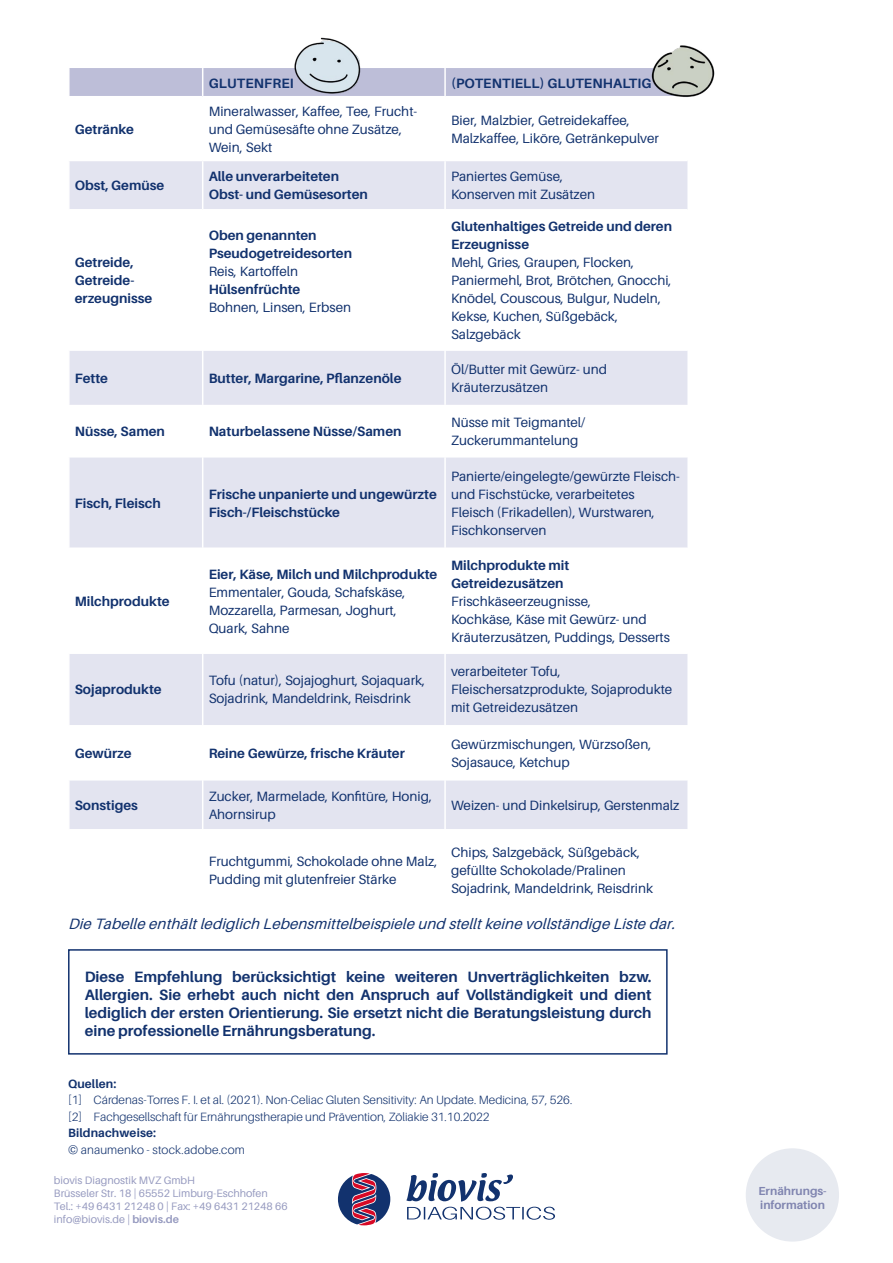
<style>
.page{position:relative;width:893px;height:1263px;background:#fff}
.page>*{position:absolute;margin:0;border:0;box-sizing:border-box;transform-origin:0 0}
.t1{font:700 15px/18px "Aileron";color:#12326e;text-align:justify}
.t2{font:italic 15px "Aileron";color:#12326e}
.t3{font:13.5px/18px "Aileron";color:#12326e}
.t4{font:700 13.5px/18px "Aileron";color:#12326e}
.t5{font:300 12px/16.5px "Aileron";color:#12326e}
.t6{font:700 12px "Aileron";letter-spacing:.01em;color:#12326e}
.t7{font:700 11.7px/14px "Aileron";color:#8085b0}
.t8{font:10.8px/12.9px "Aileron";color:#979bc0}
.s1{font-weight:700}
</style>
<div class="page">
<div style="left:70px;top:161px;width:617px;height:48px;background:#e3e4f0"></div>
<svg style="left:70px;top:351px;width:617px;height:478px;fill:#e3e4f0"></svg>
<div style="left:69px;top:68px;width:577px;height:28px;background:#bdbed8"></div>
<hr style="left:444px;top:68px;width:2px;height:28px;background:#fff">
<hr style="left:202px;top:161px;width:1px;height:48px;background:#fff">
<hr style="left:444px;top:161px;width:2px;height:48px;background:#fff">
<hr style="left:202px;top:351px;width:1px;height:54px;background:#fff">
<hr style="left:444px;top:351px;width:2px;height:54px;background:#fff">
<hr style="left:202px;top:405px;width:1px;height:52px;background:#fff">
<hr style="left:444px;top:405px;width:2px;height:52px;background:#fff">
<hr style="left:202px;top:457px;width:1px;height:91px;background:#fff">
<hr style="left:444px;top:457px;width:2px;height:91px;background:#fff">
<hr style="left:202px;top:548px;width:1px;height:106px;background:#fff">
<hr style="left:444px;top:548px;width:2px;height:106px;background:#fff">
<hr style="left:202px;top:654px;width:1px;height:71px;background:#fff">
<hr style="left:444px;top:654px;width:2px;height:71px;background:#fff">
<hr style="left:202px;top:725px;width:1px;height:55px;background:#fff">
<hr style="left:444px;top:725px;width:2px;height:55px;background:#fff">
<hr style="left:202px;top:780px;width:1px;height:49px;background:#fff">
<hr style="left:444px;top:780px;width:2px;height:49px;background:#fff">
<img style="left:290px;top:37px;width:74px;height:59px">
<img style="left:646px;top:45px;width:69px;height:52px">
<div style="left:68px;top:949px;width:600px;height:105px;border:2px solid #12326e"></div>
<div style="left:746px;top:1148px;width:93px;height:93px;background:#e7eaf0;border-radius:50%"></div>
<svg style="left:338px;top:1173px;width:217px;height:52px"></svg>
<p class="t4" style="left:75px;top:120px;width:61px">Getränke</p>
<p class="t4" style="left:209px;top:74px;width:87px">GLUTENFREI</p>
<p class="t4" style="left:451px;top:74px;width:202px">(POTENTIELL) GLUTENHALTIG</p>
<p class="t3" style="left:209px;top:102px;width:210px">Mineralwasser, Kaffee, Tee, Frucht&shy;und Gemüsesäfte ohne Zusätze,<br>Wein, Sekt</p>
<p class="t3" style="left:451px;top:111px;width:209px">Bier, Malzbier, Getreidekaffee,<br>Malzkaffee, Liköre, Getränkepulver</p>
<p class="t4" style="left:75px;top:177px;width:91px">Obst, Gemüse</p>
<p class="t4" style="left:209px;top:168px;width:161px">Alle unverarbeiteten<br>Obst- und Gemüsesorten</p>
<p class="t3" style="left:451px;top:168px;width:146px">Paniertes Gemüse,<br>Konserven mit Zusätzen</p>
<p class="t4" style="left:75px;top:254px;width:79px">Getreide,<br>Getreide&shy;erzeugnisse</p>
<p class="t4" style="left:209px;top:227px;width:145px">Oben genannten<br>Pseudogetreidesorten</p>
<p class="t3" style="left:209px;top:263px;width:91px">Reis, Kartoffeln</p>
<p class="t4" style="left:209px;top:281px;width:93px">Hülsenfrüchte</p>
<p class="t3" style="left:209px;top:299px;width:144px">Bohnen, Linsen, Erbsen</p>
<p class="t4" style="left:451px;top:218px;width:223px">Glutenhaltiges Getreide und deren<br>Erzeugnisse</p>
<p class="t3" style="left:451px;top:254px;width:222px">Mehl, Gries, Graupen, Flocken,<br>Paniermehl, Brot, Brötchen, Gnocchi,<br>Knödel, Couscous, Bulgur, Nudeln,<br>Kekse, Kuchen, Süßgebäck,<br>Salzgebäck</p>
<p class="t4" style="left:75px;top:369px;width:35px">Fette</p>
<p class="t4" style="left:209px;top:369px;width:194px">Butter, Margarine, Pflanzenöle</p>
<p class="t3" style="left:451px;top:360px;width:157px">Öl/Butter mit Gewürz- und<br>Kräuterzusätzen</p>
<p class="t4" style="left:75px;top:423px;width:92px">Nüsse, Samen</p>
<p class="t4" style="left:209px;top:423px;width:194px">Naturbelassene Nüsse/Samen</p>
<p class="t3" style="left:451px;top:414px;width:136px">Nüsse mit Teigmantel/<br>Zuckerummantelung</p>
<p class="t4" style="left:75px;top:494px;width:88px">Fisch, Fleisch</p>
<p class="t4" style="left:209px;top:485px;width:230px">Frische unpanierte und ungewürzte<br>Fisch-/Fleischstücke</p>
<p class="t4" style="left:75px;top:592px;width:96px">Milchprodukte</p>
<p class="t4" style="left:209px;top:565px;width:230px">Eier, Käse, Milch und Milchprodukte</p>
<p class="t3" style="left:209px;top:583px;width:198px">Emmentaler, Gouda, Schafskäse,<br>Mozzarella, Parmesan, Joghurt,<br>Quark, Sahne</p>
<p class="t3" style="left:451px;top:467px;width:230px">Panierte/eingelegte/gewürzte Fleisch&shy;und Fischstücke, verarbeitetes<br>Fleisch (Frikadellen), Wurstwaren,<br>Fischkonserven</p>
<p class="t4" style="left:451px;top:556px;width:120px">Milchprodukte mit<br>Getreidezusätzen</p>
<p class="t3" style="left:451px;top:592px;width:220px">Frischkäseerzeugnisse,<br>Kochkäse, Käse mit Gewürz- und<br>Kräuterzusätzen, Puddings, Desserts</p>
<p class="t4" style="left:75px;top:681px;width:88px">Sojaprodukte</p>
<p class="t3" style="left:209px;top:672px;width:218px">Tofu (natur), Sojajoghurt, Sojaquark,<br>Sojadrink, Mandeldrink, Reisdrink</p>
<p class="t3" style="left:451px;top:663px;width:223px">verarbeiteter Tofu,<br>Fleischersatzprodukte, Sojaprodukte mit Getreidezusätzen</p>
<p class="t4" style="left:75px;top:744px;width:58px">Gewürze</p>
<p class="t4" style="left:209px;top:744px;width:198px">Reine Gewürze, frische Kräuter</p>
<p class="t3" style="left:451px;top:735px;width:202px">Gewürzmischungen, Würzsoßen,<br>Sojasauce, Ketchup</p>
<p class="t4" style="left:75px;top:796px;width:65px">Sonstiges</p>
<p class="t3" style="left:209px;top:787px;width:225px">Zucker, Marmelade, Konfitüre, Honig,<br>Ahornsirup</p>
<p class="t3" style="left:451px;top:796px;width:230px">Weizen- und Dinkelsirup, Gerstenmalz</p>
<p class="t3" style="left:209px;top:853px;width:230px">Fruchtgummi, Schokolade ohne Malz,<br>Pudding mit glutenfreier Stärke</p>
<p class="t3" style="left:451px;top:844px;width:204px">Chips, Salzgebäck, Süßgebäck, gefüllte Schokolade/Pralinen<br>Sojadrink, Mandeldrink, Reisdrink</p>
<p class="t2" style="left:68px;top:915px;width:613px">Die Tabelle enthältlediglich Lebensmittelbeispiele und stelltkeine vollständige Liste dar.</p>
<p class="t1" style="left:85px;top:967px;width:568px">Diese Empfehlung berücksichtigt keine weiteren Unverträglichkeiten bzw.<br>Allergien. Sie erhebt auch nicht den Anspruch auf Vollständigkeit und dient lediglich der ersten Orientierung. Sie ersetzt nicht die Beratungsleistung durch eine professionelle Ernährungsberatung.</p>
<p class="t6" style="left:68px;top:1077px;width:50px">Quellen:</p>
<p class="t5" style="left:68px;top:1092px;width:506px">[1] Cárdenas-Torres F. I. et al. (2021). Non-Celiac Gluten Sensitivity: An Update. Medicina, 57, 526. [2] Fachgesellschaft für Ernährungstherapie und Prävention, Zöliakie 31.10.2022</p>
<p class="t6" style="left:68px;top:1126px;width:90px">Bildnachweise:</p>
<p class="t5" style="left:68px;top:1141px;width:178px">© anaumenko - stock.adobe.com</p>
<p class="t8" style="left:54px;top:1174px;width:235px">biovis Diagnostik MVZ GmbH<br>Brüsseler Str. 18 | 65552 Limburg-Eschhofen Tel.: +49 6431 21248 0 | Fax: +49 6431 21248 66 info@biovis.de | <span class="s1">biovis.de</span></p>
<p class="t7" style="left:758px;top:1183px;width:70px">Ernährungs&shy;information</p>
</div>
